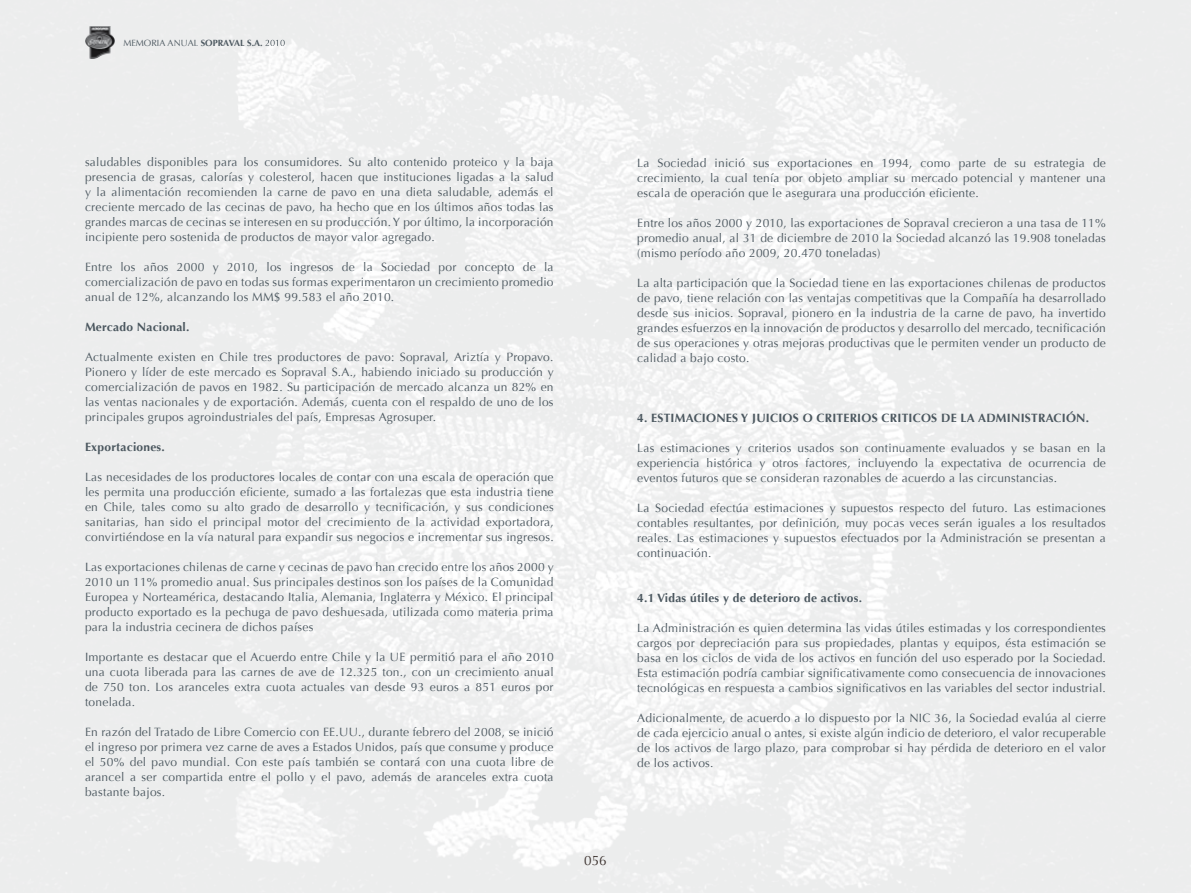
<style>
.page{position:relative;width:1191px;height:893px;background:#fff}
.page>*{position:absolute;margin:0;border:0;box-sizing:border-box;transform-origin:0 0}
.t1{font:13.5px "Optima";color:#3b312e}
.t2{font:12px/15px "Optima";letter-spacing:.02em;color:#4b575f;text-align:justify}
.t3{font:700 12px "Optima";letter-spacing:.02em;color:#4b575f}
.t4{font:9px "Optima";color:#4b575f}
.s1{font-weight:700}
</style>
<div class="page">
<img style="left:0;top:0;width:1191px;height:893px">
<img style="left:85px;top:27px;width:29px;height:31px">
<svg style="left:265px;top:40px;width:20px;height:6px"></svg>
<p class="t4" style="left:123px;top:37px;width:141px">MEMORIA ANUAL <span class="s1">SOPRAVAL S.A.</span></p>
<p class="t2" style="left:85px;top:155px;width:470px">saludables disponibles para los consumidores. Su alto contenido proteico y la baja presencia de grasas, calorías y colesterol, hacen que instituciones ligadas a la salud y la alimentación recomienden la carne de pavo en una dieta saludable, además el creciente mercado de las cecinas de pavo, ha hecho que en los últimos años todas las grandes marcas de cecinas se interesen en su producción. Y por último, la incorporación incipiente pero sostenida de productos de mayor valor agregado.</p>
<p class="t2" style="left:85px;top:260px;width:470px">Entre los años 2000 y 2010, los ingresos de la Sociedad por concepto de la comercialización de pavo en todas sus formas experimentaron un crecimiento promedio anual de 12%, alcanzando los MM$ 99.583 el año 2010.</p>
<p class="t3" style="left:85px;top:320px;width:106px">Mercado Nacional.</p>
<p class="t2" style="left:85px;top:350px;width:470px">Actualmente existen en Chile tres productores de pavo: Sopraval, Ariztía y Propavo.<br>Pionero y líder de este mercado es Sopraval S.A., habiendo iniciado su producción y comercialización de pavos en 1982. Su participación de mercado alcanza un 82% en las ventas nacionales y de exportación. Además, cuenta con el respaldo de uno de los principales grupos agroindustriales del país, Empresas Agrosuper.</p>
<p class="t3" style="left:85px;top:440px;width:81px">Exportaciones.</p>
<p class="t2" style="left:85px;top:470px;width:470px">Las necesidades de los productores locales de contar con una escala de operación que les permita una producción eficiente, sumado a las fortalezas que esta industria tiene en Chile, tales como su alto grado de desarrollo y tecnificación, y sus condiciones sanitarias, han sido el principal motor del crecimiento de la actividad exportadora, convirtiéndose en la vía natural para expandir sus negocios e incrementar sus ingresos.</p>
<p class="t2" style="left:85px;top:560px;width:470px">Las exportaciones chilenas de carne y cecinas de pavo han crecido entre los años 2000 y 2010 un 11% promedio anual. Sus principales destinos son los países de la Comunidad Europea y Norteamérica, destacando Italia, Alemania, Inglaterra y México. El principal producto exportado es la pechuga de pavo deshuesada, utilizada como materia prima para la industria cecinera de dichos países</p>
<p class="t2" style="left:85px;top:650px;width:470px">Importante es destacar que el Acuerdo entre Chile y la UE permitió para el año 2010 una cuota liberada para las carnes de ave de 12.325 ton., con un crecimiento anual de 750 ton. Los aranceles extra cuota actuales van desde 93 euros a 851 euros por tonelada.</p>
<p class="t2" style="left:85px;top:725px;width:470px">En razón del Tratado de Libre Comercio con EE.UU., durante febrero del 2008, se inició el ingreso por primera vez carne de aves a Estados Unidos, país que consume y produce el 50% del pavo mundial. Con este país también se contará con una cuota libre de arancel a ser compartida entre el pollo y el pavo, además de aranceles extra cuota bastante bajos.</p>
<p class="t2" style="left:637px;top:155px;width:470px">La Sociedad inició sus exportaciones en 1994, como parte de su estrategia de crecimiento, la cual tenía por objeto ampliar su mercado potencial y mantener una escala de operación que le asegurara una producción eficiente.</p>
<p class="t2" style="left:637px;top:215px;width:470px">Entre los años 2000 y 2010, las exportaciones de Sopraval crecieron a una tasa de 11% promedio anual, al 31 de diciembre de 2010 la Sociedad alcanzó las 19.908 toneladas (mismo período año 2009, 20.470 toneladas)</p>
<p class="t2" style="left:637px;top:275px;width:470px">La alta participación que la Sociedad tiene en las exportaciones chilenas de productos de pavo, tiene relación con las ventajas competitivas que la Compañía ha desarrollado desde sus inicios. Sopraval, pionero en la industria de la carne de pavo, ha invertido grandes esfuerzos en la innovación de productos y desarrollo del mercado, tecnificación de sus operaciones y otras mejoras productivas que le permiten vender un producto de calidad a bajo costo.</p>
<p class="t3" style="left:637px;top:410px;width:453px">4. ESTIMACIONES Y JUICIOS O CRITERIOS CRITICOS DE LA ADMINISTRACIÓN.</p>
<p class="t2" style="left:637px;top:440px;width:470px">Las estimaciones y criterios usados son continuamente evaluados y se basan en la experiencia histórica y otros factores, incluyendo la expectativa de ocurrencia de eventos futuros que se consideran razonables de acuerdo a las circunstancias.</p>
<p class="t2" style="left:637px;top:500px;width:470px">La Sociedad efectúa estimaciones y supuestos respecto del futuro. Las estimaciones contables resultantes, por definición, muy pocas veces serán iguales a los resultados reales. Las estimaciones y supuestos efectuados por la Administración se presentan a continuación.</p>
<p class="t3" style="left:637px;top:590px;width:226px">4.1 Vidas útiles y de deterioro de activos.</p>
<p class="t2" style="left:637px;top:620px;width:470px">La Administración es quien determina las vidas útiles estimadas y los correspondientes cargos por depreciación para sus propiedades, plantas y equipos, ésta estimación se basa en los ciclos de vida de los activos en función del uso esperado por la Sociedad.<br>Esta estimación podría cambiar significativamente como consecuencia de innovaciones tecnológicas en respuesta a cambios significativos en las variables del sector industrial.</p>
<p class="t2" style="left:637px;top:710px;width:470px">Adicionalmente, de acuerdo a lo dispuesto por la NIC 36, la Sociedad evalúa al cierre de cada ejercicio anual o antes, si existe algún indicio de deterioro, el valor recuperable de los activos de largo plazo, para comprobar si hay pérdida de deterioro en el valor de los activos.</p>
<p class="t1" style="left:584px;top:853px;width:24px">056</p>
</div>
